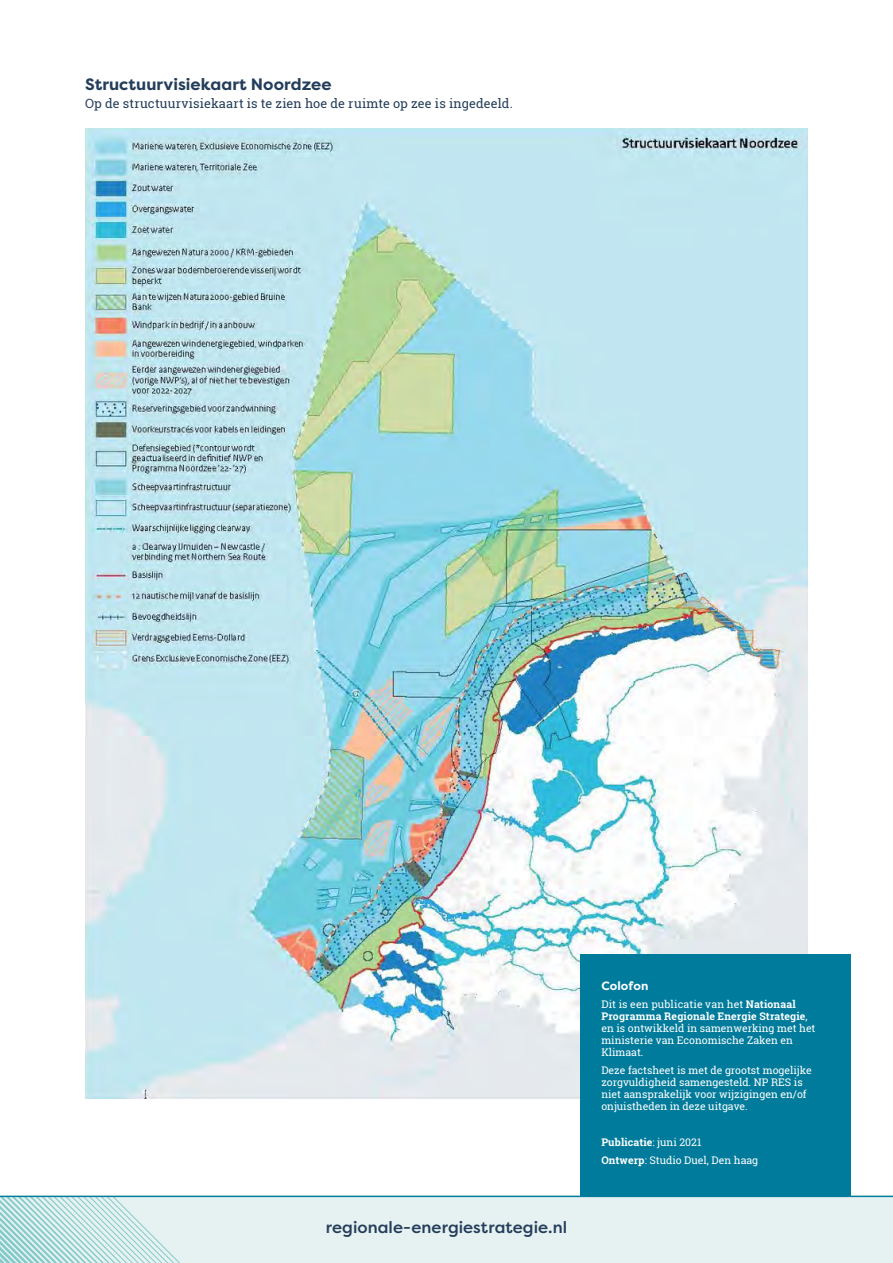
<style>
.page{position:relative;width:893px;height:1263px;background:#fff}
.page>*{position:absolute;margin:0;border:0;box-sizing:border-box;transform-origin:0 0}
.RES_Heading_2_doorlo{font:500 16.5px "Filson Pro";letter-spacing:.005em;color:#233d5a}
.RES_Heading_2_doorlo-2{font:700 16.5px "Filson Pro";letter-spacing:.005em;color:#233d5a}
.RES_body_0mm_indent{font:12.75px "Roboto Slab";letter-spacing:.01em;color:#233d5a}
.RES_body_0mm_indent-2{font:700 12px "Filson Pro";letter-spacing:.01em;color:#fff}
.RES_body_0mm_indent-3{font:10.5px/12px "Roboto Slab";color:#fff}
.s1{font-weight:700}
</style>
<div class="page">
<img style="left:85px;top:128px;width:723px;height:971px">
<div style="left:580px;top:955px;width:270px;height:251px;background:#007b9b"></div>
<div style="left:0;top:1197px;width:893px;height:66px;background:#e6f2f1"></div>
<svg style="left:0;top:1197px;width:184px;height:66px"></svg>
<hr style="left:0;top:1195px;width:893px;height:2px;background:#007b9b">
<p class="RES_Heading_2_doorlo-2" style="left:85px;top:74px;width:248px">Structuurvisiekaart Noordzee</p>
<p class="RES_body_0mm_indent" style="left:85px;top:95px;width:429px">Op de structuurvisiekaart is te zien hoe de ruimte op zee is ingedeeld.</p>
<p class="RES_Heading_2_doorlo" style="left:326px;top:1215px;width:243px">regionale-energiestrategie.nl</p>
<p class="RES_body_0mm_indent-2" style="left:601px;top:978px;width:49px">Colofon</p>
<p class="RES_body_0mm_indent-3" style="left:601px;top:998px;width:216px">Dit is een publicatie van het <span class="s1">Nationaal Programma Regionale Energie Strategie</span>, en is ontwikkeld in samenwerking met het ministerie van Economische Zaken en Klimaat.</p>
<p class="RES_body_0mm_indent-3" style="left:601px;top:1064px;width:212px">Deze factsheet is met de grootst mogelijke zorgvuldigheid samengesteld. NP RES is niet aansprakelijk voor wijzigingen en/of onjuistheden in deze uitgave.</p>
<p class="RES_body_0mm_indent-3" style="left:601px;top:1133px;width:158px;line-height:18px"><span class="s1">Publicatie</span>: juni 2021<br><span class="s1">Ontwerp</span>: Studio Duel, Den haag</p>
</div>
